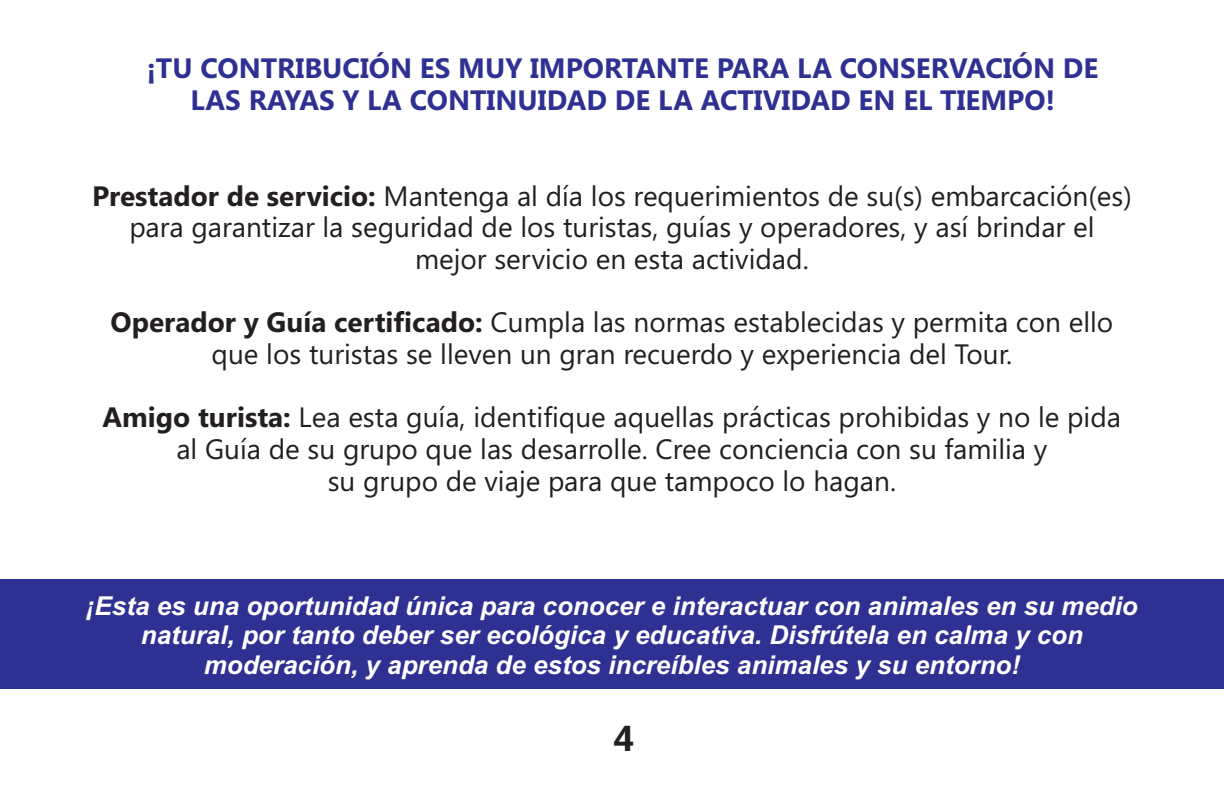
<style>
.page{position:relative;width:1224px;height:794px;background:#fff}
.page>*{position:absolute;margin:0;border:0;box-sizing:border-box;transform-origin:0 0}
.t1{font:700 36px "Khmer UI";color:#231f20}
.t2{font:28px/31.6px "Khmer UI";color:#231f20;text-align:center}
.t3{font:700 28px/31.6px "Khmer UI";color:#2e3092;text-align:center}
.t4{font:italic 700 26px/29px "Arial";color:#fff;text-align:center}
.s1{font-weight:700}
</style>
<div class="page">
<div style="left:0;top:579px;width:1224px;height:109px;background:#2e3092"></div>
<p class="t3" style="left:147px;top:55px;width:953px">¡TU CONTRIBUCIÓN ES MUY IMPORTANTE PARA LA CONSERVACIÓN DE<br>LAS RAYAS Y LA CONTINUIDAD DE LA ACTIVIDAD EN EL TIEMPO!</p>
<p class="t2" style="left:92px;top:182px;width:1041px"><span class="s1">Prestador de servicio:</span> Mantenga al día los requerimientos de su(s) embarcación(es) para garantizar la seguridad de los turistas, guías y operadores, y así brindar el mejor servicio en esta actividad.</p>
<p class="t2" style="left:111px;top:309px;width:1004px"><span class="s1">Operador y Guía certificado:</span> Cumpla las normas establecidas y permita con ello que los turistas se lleven un gran recuerdo y experiencia del Tour.</p>
<p class="t2" style="left:103px;top:404px;width:1020px"><span class="s1">Amigo turista:</span> Lea esta guía, identifique aquellas prácticas prohibidas y no le pida al Guía de su grupo que las desarrolle. Cree conciencia con su familia y<br>su grupo de viaje para que tampoco lo hagan.</p>
<p class="t4" style="left:86px;top:594px;width:1053px">¡Esta es una oportunidad única para conocer e interactuar con animales en su medio natural, por tanto deber ser ecológica y educativa. Disfrútela en calma y con moderación, y aprenda de estos increíbles animales y su entorno!</p>
<p class="t1" style="left:614px;top:725px;width:22px">4</p>
</div>
